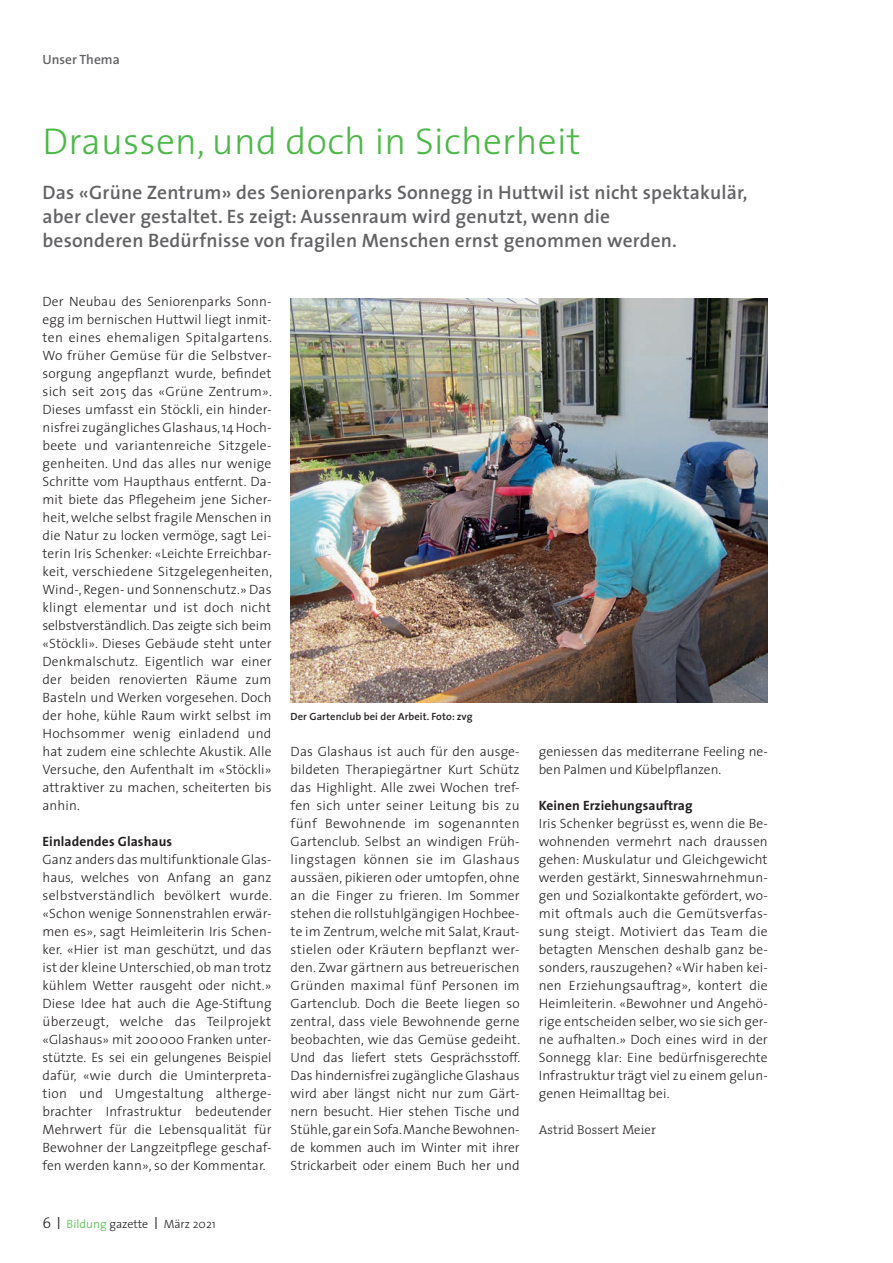
<style>
.page{position:relative;width:893px;height:1263px;background:#fff}
.page>*{position:absolute;margin:0;border:0;box-sizing:border-box;transform-origin:0 0}
._02_Titel{font:300 37.5px "The Sans";letter-spacing:.01em;color:#4cb848}
._03_Lead{font:600 19.5px/24px "The Sans";letter-spacing:.01em;color:#636366}
._05_GT{font:300 13.5px/18px "The Sans";letter-spacing:.01em;color:#231f20}
._04_Zwischentitel{font:700 13.5px "The Sans";letter-spacing:.01em;color:#231f20}
.t1{font:600 13.5px "The Sans";color:#636366}
._06_Autor{font:300 12.75px "The Serif";letter-spacing:.01em;color:#231f20}
.t2{font:300 12px "The Sans";color:#231f20}
._07_Legende{font:600 10.5px "The Sans";letter-spacing:.01em;color:#231f20}
.s1{font-size:15px}
.s2{font-weight:600}
.s3{color:#4cb848}
</style>
<div class="page">
<img style="left:291px;top:299px;width:477px;height:403px">
<p class="t1" style="left:43px;top:48px;width:79px">Unser Thema</p>
<p class="_02_Titel" style="left:43px;top:110px;width:540px">Draussen, und doch in Sicherheit</p>
<p class="_03_Lead" style="left:43px;top:180px;width:707px">Das «Grüne Zentrum» des Seniorenparks Sonnegg in Huttwil ist nicht spektakulär, aber clever gestaltet. Es zeigt: Aussenraum wird genutzt, wenn die<br>besonderen -Bedürfnisse von fragilen Menschen ernst genommen werden.</p>
<p class="_05_GT" style="left:43px;top:292px;width:231px">Der Neubau des Seniorenparks Sonn&shy;egg im bernischen Huttwil liegt inmit&shy;ten eines ehemaligen Spitalgartens.<br>Wo früher Gemüse für die Selbstver&shy;sorgung angepflanzt wurde, befindet sich seit 2015 das «Grüne Zentrum».<br>Dieses umfasst ein Stöckli, ein hinder&shy;nisfrei zugängliches Glashaus, 14 Hoch&shy;beete und variantenreiche Sitzgele&shy;genheiten. Und das alles nur wenige Schritte vom Haupthaus entfernt. Da&shy;mit biete das Pflegeheim jene Sicher&shy;heit, welche selbst fragile Menschen in die Natur zu locken vermöge, sagt Lei&shy;terin Iris Schenker: «Leichte Erreichbar&shy;keit, verschiedene Sitzgelegenheiten, Wind-, Regen- und Sonnenschutz.» Das klingt elementar und ist doch nicht selbstverständlich. Das zeigte sich beim «Stöckli». Dieses Gebäude steht unter Denkmalschutz. Eigentlich war einer der beiden renovierten Räume zum Basteln und Werken vorgesehen. Doch der hohe, kühle Raum wirkt selbst im Hochsommer wenig einladend und hat zudem eine schlechte Akustik. Alle Versuche, den Aufenthalt im «Stöckli» attraktiver zu machen, scheiterten bis anhin.</p>
<p class="_04_Zwischentitel" style="left:43px;top:830px;width:131px">Einladendes Glashaus</p>
<p class="_05_GT" style="left:43px;top:850px;width:231px">Ganz anders das multifunktionale Glas&shy;haus, welches von Anfang an ganz selbstverständlich bevölkert wurde. «Schon wenige Sonnenstrahlen erwär&shy;men es», sagt Heimleiterin Iris Schen&shy;ker. «Hier ist man geschützt, und das ist der kleine Unterschied, ob man trotz kühlem Wetter rausgeht oder nicht.» Diese Idee hat auch die Age-Stiftung überzeugt, welche das Teilprojekt «Glashaus» mit 200000 Franken unter&shy;stützte. Es sei ein gelungenes Beispiel dafür, «wie durch die Uminterpreta&shy;tion und Umgestaltung altherge&shy;brachter Infrastruktur bedeutender Mehrwert für die Lebensqualität für Bewohner der Langzeitpflege geschaf&shy;fen werden kann», so der Kommentar.</p>
<p class="t2" style="left:43px;top:1214px;width:175px"><span class="s1">6</span> <span class="s2">|</span> <span class="s3">Bildung</span> gazette <span class="s2">|</span> März 2021</p>
<p class="_07_Legende" style="left:291px;top:708px;width:184px">Der Gartenclub bei der Arbeit. Foto: zvg</p>
<p class="_05_GT" style="left:291px;top:742px;width:231px;text-align:justify">Das Glashaus ist auch für den ausge&shy;bildeten Therapiegärtner Kurt Schütz das Highlight. Alle zwei Wochen tref&shy;fen sich unter seiner Leitung bis zu fünf Bewohnende im sogenannten Gartenclub. Selbst an windigen Früh&shy;lingstagen können sie im Glashaus aussäen, pikieren oder umtopfen, ohne an die Finger zu frieren. Im Sommer stehen die rollstuhlgängigen Hochbee&shy;te im Zentrum, welche mit Salat, Kraut&shy;stielen oder Kräutern bepflanzt wer&shy;den. Zwar gärtnern aus betreuerischen Gründen maximal fünf Personen im Gartenclub. Doch die Beete liegen so zentral, dass viele Bewohnende gerne beobachten, wie das Gemüse gedeiht.<br>Und das liefert stets Gesprächsstoff.<br>Das hindernisfrei zugängliche Glashaus wird aber längst nicht nur zum Gärt&shy;nern besucht. Hier stehen Tische und Stühle, gar ein Sofa. Manche Bewohnen&shy;de kommen auch im Winter mit ihrer Strickarbeit oder einem Buch her und</p>
<p class="_05_GT" style="left:539px;top:742px;width:230px">geniessen das mediterrane Feeling ne&shy;ben Palmen und Kübelpflanzen.</p>
<p class="_04_Zwischentitel" style="left:539px;top:794px;width:155px">Keinen Erziehungsauftrag</p>
<p class="_05_GT" style="left:539px;top:814px;width:230px;text-align:justify">Iris Schenker begrüsst es, wenn die Be&shy;wohnenden vermehrt nach draussen gehen: Muskulatur und Gleichgewicht werden gestärkt, Sinneswahrnehmun&shy;gen und Sozialkontakte gefördert, wo&shy;mit oftmals auch die Gemütsverfas&shy;sung steigt. Motiviert das Team die betagten Menschen deshalb ganz be&shy;sonders, rauszugehen? «Wir haben kei&shy;nen Erziehungsauftrag», kontert die Heimleiterin. «Bewohner und Angehö&shy;rige entscheiden selber, wo sie sich ger&shy;ne aufhalten.» Doch eines wird in der Sonnegg klar: Eine bedürfnisgerechte Infrastruktur trägt viel zu einem gelun&shy;genen Heimalltag bei.</p>
<p class="_06_Autor" style="left:539px;top:1119px;width:119px">Astrid Bossert Meier</p>
</div>
